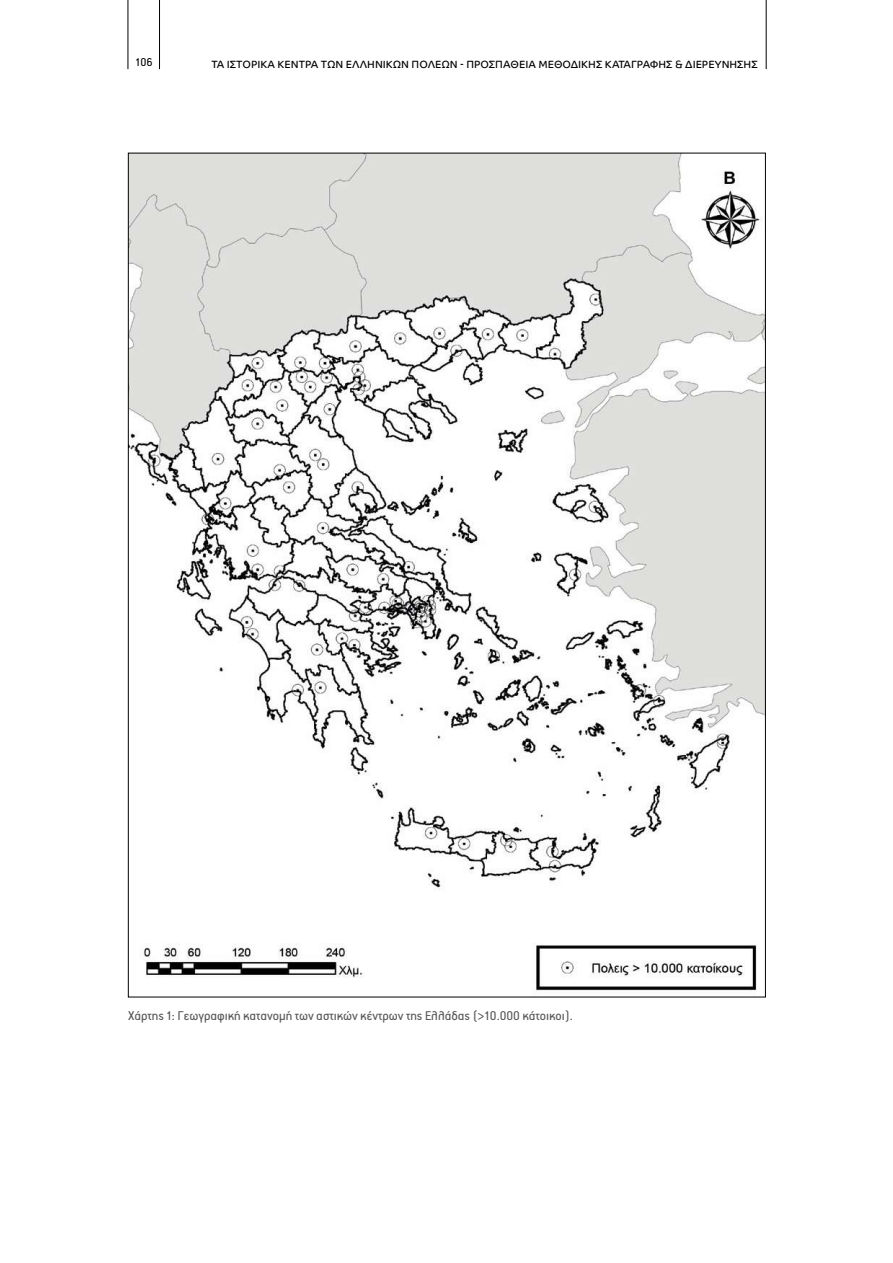
<style>
.page{position:relative;width:893px;height:1263px;background:#fff}
.page>*{position:absolute;margin:0;border:0;box-sizing:border-box;transform-origin:0 0}
.t1{font:14.25px "PF Premier Text";color:#575756}
.t2{font:12.75px "PF Premier Text";color:#000}
.t3{font:10.5px "Co Text";color:#000}
</style>
<div class="page">
<hr style="left:128px;top:0;width:1px;height:69px;background:#000">
<hr style="left:766px;top:0;width:1px;height:69px;background:#000">
<hr style="left:159px;top:0;width:1px;height:69px;background:#000">
<img style="left:130px;top:155px;width:634px;height:836px">
<p class="t2" style="left:135px;top:56px;width:19px">106</p>
<p class="t3" style="left:212px;top:58px;width:548px">ΤΑ ΙΣΤΟΡΙΚΆ ΚΈΝΤΡΑ ΤΩΝ ΕΛΛΗΝΙΚΏΝ ΠΌΛΕΩΝ - ΠΡΟΣΠΆΘΕ ΙΑ ΜΕΘΟΔΙΚΉΣ ΚΑΤΑΓΡΑΦΉΣ &amp; ΔΙΕΡΕΎΝΗΣΗΣ</p>
<h1 class="t1" style="left:128px;top:1008px;width:446px">Χάρτης 1: Γεωγραφική κατανομή των αστικών κέντρων της Ελλάδας (&gt;10.000 κάτοικοι).</h1>
</div>
